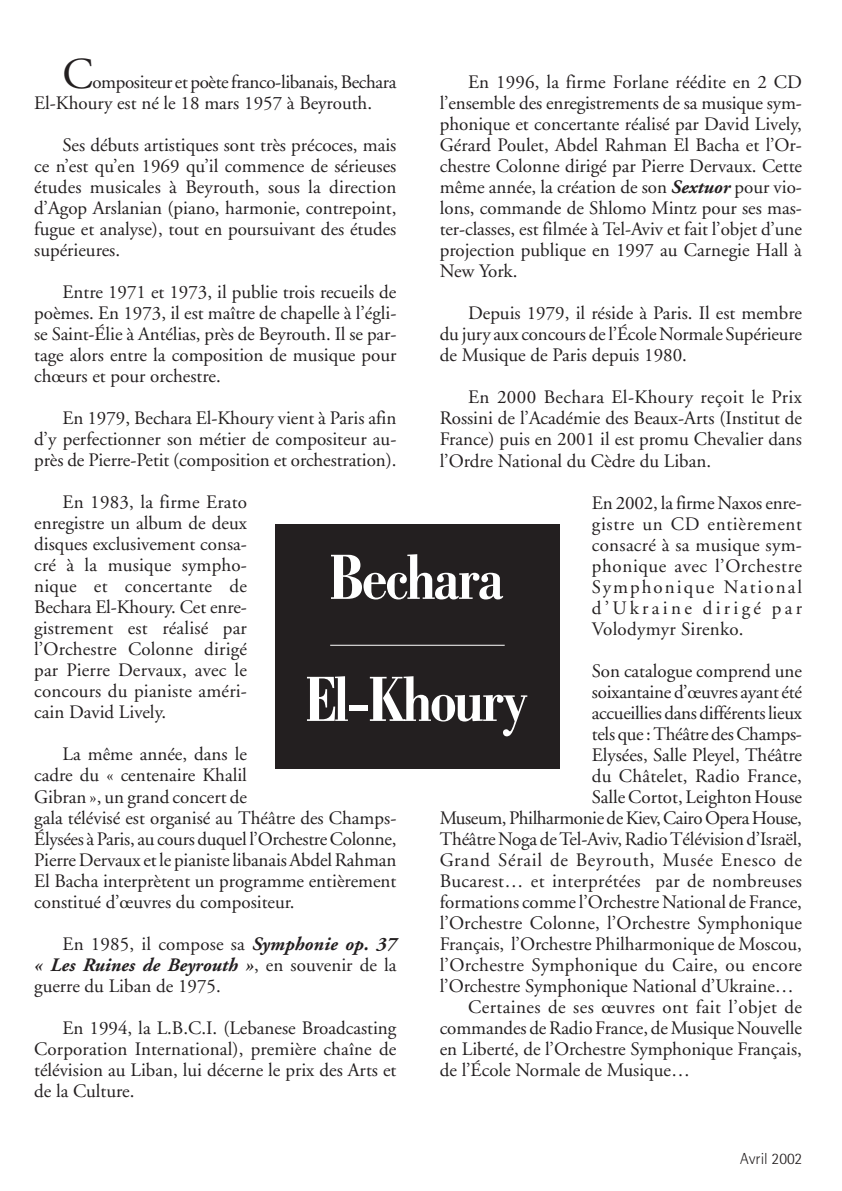
<style>
.page{position:relative;width:842px;height:1191px;background:#fff}
.page>*{position:absolute;margin:0;border:0;box-sizing:border-box;transform-origin:0 0}
.t1{font:700 condensed 68px/122px "Bodoni";letter-spacing:-.035em;color:#fff;text-align:center}
.t2{font:44px "Adobe Garamond";color:#231f20}
.t3{font:19px/21px "Adobe Garamond";color:#231f20;text-align:justify}
.t4{font:19px "Adobe Garamond";letter-spacing:.02em;color:#231f20}
.t5{font:19px/21px "Adobe Garamond";letter-spacing:-.02em;color:#231f20}
.t6{font:19px "Adobe Garamond";letter-spacing:-.025em;color:#231f20}
.t7{font:19px "Adobe Garamond";letter-spacing:.04em;color:#231f20}
.t8{font:300 16px "Rotis Semi Sans";color:#231f20}
.s1{font-weight:700;font-style:italic}
</style>
<div class="page">
<div style="left:275px;top:524px;width:285px;height:244px;background:#231f20"></div>
<hr style="left:330px;top:645px;width:175px;height:1px;background:#fff">
<h2 class="t2" style="left:63px;top:57px;width:32px">C</h2>
<p class="t5" style="left:34px;top:73px;width:364px;text-indent:58px">ompositeur et poète franco-libanais, Bechara<br>El-Khoury est né le 18 mars 1957 à Beyrouth.</p>
<p class="t3" style="left:34px;top:136px;width:364px;text-indent:28px">Ses débuts artistiques sont très précoces, mais ce n’est qu’en 1969 qu’il commence de sérieuses études musicales à Beyrouth, sous la direction d’Agop Arslanian (piano, harmonie, contrepoint, fugue et analyse), tout en poursuivant des études supérieures.</p>
<p class="t3" style="left:34px;top:283px;width:364px;text-indent:28px">Entre 1971 et 1973, il publie trois recueils de poèmes. En 1973, il est maître de chapelle à l’égli&shy;se Saint-Élie à Antélias, près de Beyrouth. Il se par&shy;tage alors entre la composition de musique pour chœurs et pour orchestre.</p>
<p class="t3" style="left:34px;top:409px;width:364px;text-indent:28px">En 1979, Bechara El-Khoury vient à Paris afin d’y perfectionner son métier de compositeur au&shy;près de Pierre-Petit (composition et orchestration).</p>
<p class="t3" style="left:34px;top:493px;width:214px;text-indent:28px">En 1983, la firme Erato enregistre un album de deux disques exclusivement consa&shy;cré à la musique sympho&shy;nique et concertante de Bechara El-Khoury. Cet enre&shy;gistrement est réalisé par l’Orchestre Colonne dirigé par Pierre Dervaux, avec le concours du pianiste améri&shy;cain David Lively.</p>
<p class="t3" style="left:34px;top:745px;width:364px;text-align:left;text-indent:28px">La même année, dans le<br>cadre du « centenaire Khalil<br>Gibran », un grand concert de<br>gala télévisé est organisé au Théâtre des Champs-Élysées à Paris, au cours duquel l’Orchestre Colonne, Pierre Dervaux et le pianiste libanais Abdel Rahman El Bacha interprètent un programme entièrement constitué d’œuvres du compositeur.</p>
<p class="t3" style="left:34px;top:934px;width:364px;text-indent:28px">En 1985, il compose sa <span class="s1">Symphonie op. 37 « Les Ruines de Beyrouth »</span>, en souvenir de la guerre du Liban de 1975.</p>
<p class="t3" style="left:34px;top:1018px;width:364px;text-indent:28px">En 1994, la L.B.C.I. (Lebanese Broadcasting Corporation International), première chaîne de télévision au Liban, lui décerne le prix des Arts et de la Culture.</p>
<p class="t3" style="left:440px;top:74px;width:364px;text-indent:28px">En 1996, la firme Forlane réédite en 2 CD l’ensemble des enregistrements de sa musique sym&shy;phonique et concertante réalisé par David Lively, Gérard Poulet, Abdel Rahman El Bacha et l’Or&shy;chestre Colonne dirigé par Pierre Dervaux. Cette même année, la création de son <span class="s1">Sextuor</span> pour vio&shy;lons, commande de Shlomo Mintz pour ses mas&shy;ter-classes, est filmée à Tel-Aviv et fait l’objet d’une projection publique en 1997 au Carnegie Hall à New York.</p>
<p class="t3" style="left:440px;top:305px;width:364px;text-indent:28px">Depuis 1979, il réside à Paris. Il est membre du jury aux concours de l’École Normale Supérieure de Musique de Paris depuis 1980.</p>
<p class="t3" style="left:440px;top:389px;width:364px;text-indent:28px">En 2000 Bechara El-Khoury reçoit le Prix Rossini de l’Académie des Beaux-Arts (Institut de France) puis en 2001 il est promu Chevalier dans l’Ordre National du Cèdre du Liban.</p>
<p class="t3" style="left:592px;top:494px;width:212px">En 2002, la firme Naxos enre&shy;gistre un CD entièrement consacré à sa musique sym&shy;phonique avec l’Orchestre Symphonique National d’Ukraine dirigé par Volodymyr Sirenko.</p>
<p class="t3" style="left:592px;top:662px;width:212px">Son catalogue comprend une</p>
<p class="t3" style="left:592px;top:683px;width:212px">soixantaine d’œuvres ayant été</p>
<p class="t3" style="left:592px;top:704px;width:212px">accueillies dans différents lieux</p>
<p class="t3" style="left:592px;top:725px;width:212px">tels que : Théâtre des Champs-</p>
<p class="t3" style="left:592px;top:746px;width:212px">Elysées, Salle Pleyel, Théâtre</p>
<p class="t3" style="left:592px;top:767px;width:212px">du Châtelet, Radio France,</p>
<p class="t3" style="left:592px;top:788px;width:212px">Salle Cortot, Leighton House</p>
<p class="t6" style="left:440px;top:810px;width:364px">Museum, Philharmonie de Kiev, Cairo Opera House,</p>
<p class="t3" style="left:440px;top:830px;width:364px">Théâtre Noga de Tel-Aviv, Radio Télévision d’Israël,</p>
<p class="t7" style="left:440px;top:852px;width:364px">Grand Sérail de Beyrouth, Musée Enesco de</p>
<p class="t4" style="left:440px;top:873px;width:364px">Bucarest… et interprétées par de nombreuses</p>
<p class="t3" style="left:440px;top:893px;width:364px">formations comme l’Orchestre National de France,</p>
<p class="t3" style="left:440px;top:914px;width:364px">l’Orchestre Colonne, l’Orchestre Symphonique</p>
<p class="t3" style="left:440px;top:935px;width:364px">Français, l’Orchestre Philharmonique de Moscou,</p>
<p class="t4" style="left:440px;top:957px;width:364px">l’Orchestre Symphonique du Caire, ou encore</p>
<p class="t3" style="left:440px;top:977px;width:356px">l’Orchestre Symphonique National d’Ukraine…</p>
<p class="t4" style="left:468px;top:999px;width:335px">Certaines de ses œuvres ont fait l’objet de</p>
<p class="t3" style="left:440px;top:1019px;width:364px">commandes de Radio France, de Musique Nouvelle</p>
<p class="t3" style="left:440px;top:1040px;width:364px">en Liberté, de l’Orchestre Symphonique Français,</p>
<p class="t3" style="left:440px;top:1061px;width:252px">de l’École Normale de Musique…</p>
<h1 class="t1" style="left:306px;top:523px;width:224px">Bechara<br>El-Khoury</h1>
<p class="t8" style="left:740px;top:1152px;width:63px">Avril 2002</p>
</div>
